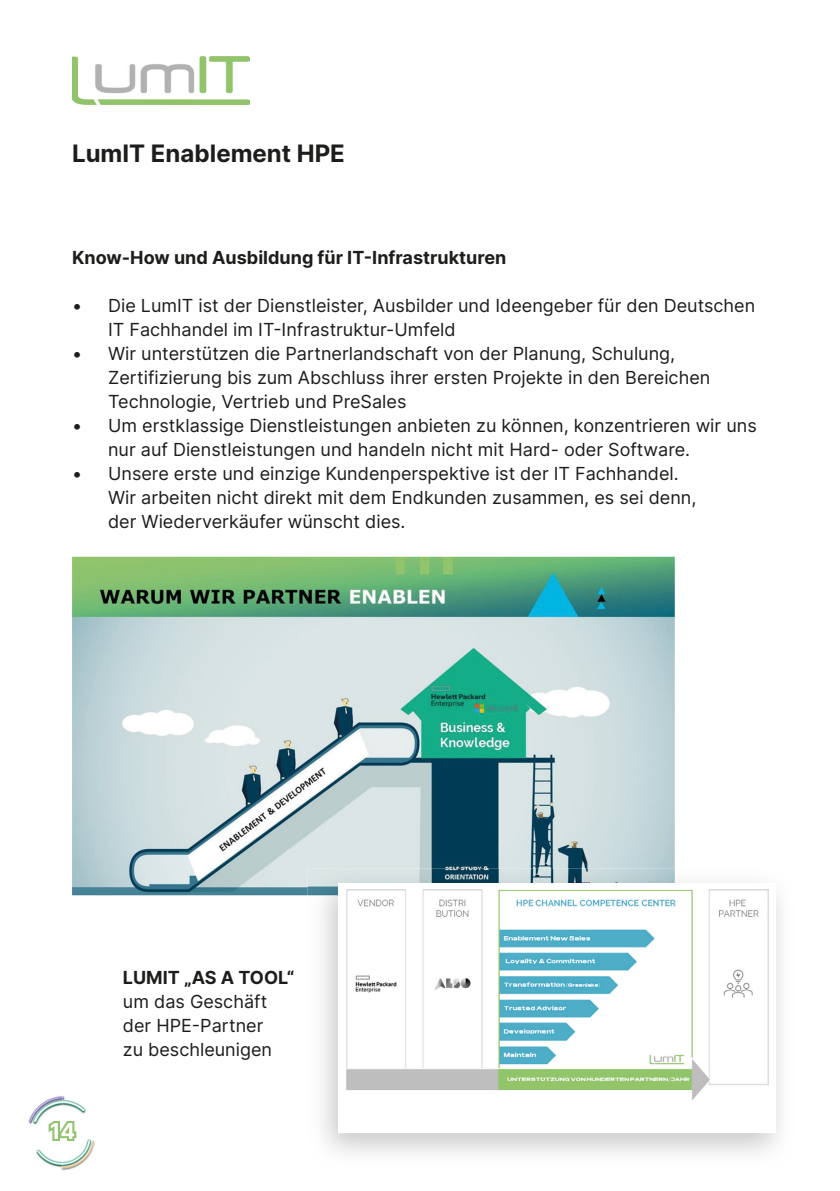
<style>
.page{position:relative;width:840px;height:1191px;background:#fff}
.page>*{position:absolute;margin:0;border:0;box-sizing:border-box;transform-origin:0 0}
.t1{font:700 24px "Inter";color:#1d1d1b}
.t2{font:18px/24px "Inter";color:#1d1d1b}
.t3{font:700 18px "Inter";color:#1d1d1b}
</style>
<div class="page">
<img style="left:28px;top:1096px;width:67px;height:75px">
<img style="left:49px;top:1121px;width:27px;height:20px">
<img style="left:51px;top:1123px;width:23px;height:16px">
<img style="left:72px;top:57px;width:177px;height:47px">
<img style="left:72px;top:557px;width:602px;height:338px">
<img style="left:307px;top:868px;width:367px;height:27px">
<div style="left:338px;top:883px;width:437px;height:250px;background:#fff"></div>
<img style="left:346px;top:889px;width:422px;height:211px">
<h1 class="t1" style="left:72px;top:136px;width:274px">LumIT Enablement HPE</h1>
<p class="t3" style="left:72px;top:244px;width:435px">Know-How und Ausbildung für IT-Infrastrukturen</p>
<p class="t2" style="left:108px;top:293px;width:648px;text-indent:-36px">• Die LumIT ist der Dienstleister, Ausbilder und Ideengeber für den Deutschen<br>IT Fachhandel im IT-Infrastruktur-Umfeld</p>
<p class="t2" style="left:108px;top:341px;width:603px;text-indent:-36px">• Wir unterstützen die Partnerlandschaft von der Planung, Schulung,<br>Zertifizierung bis zum Abschluss ihrer ersten Projekte in den Bereichen<br>Technologie, Vertrieb und PreSales</p>
<p class="t2" style="left:108px;top:413px;width:649px;text-indent:-36px">• Um erstklassige Dienstleistungen anbieten zu können, konzentrieren wir uns nur auf Dienstleistungen und handeln nicht mit Hard- oder Software.</p>
<p class="t2" style="left:108px;top:461px;width:589px;text-indent:-36px">• Unsere erste und einzige Kundenperspektive ist der IT Fachhandel.<br>Wir arbeiten nicht direkt mit dem Endkunden zusammen, es sei denn, der Wiederverkäufer wünscht dies.</p>
<p class="t3" style="left:123px;top:964px;width:173px">LUMIT „AS A TOOL“</p>
<p class="t2" style="left:123px;top:989px;width:150px">um das Geschäft der HPE-Partner zu beschleunigen</p>
</div>
